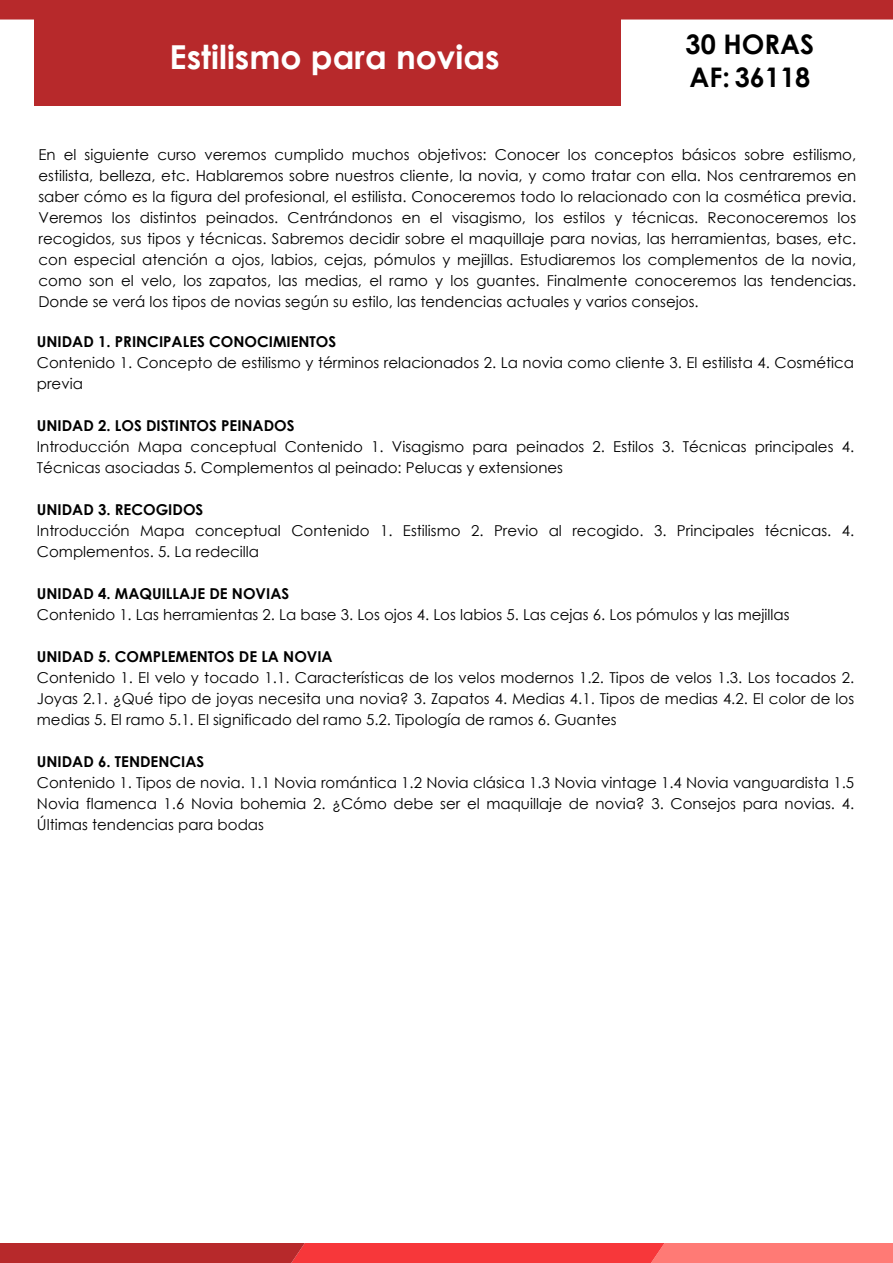
<style>
.page{position:relative;width:893px;height:1263px;background:#fff}
.page>*{position:absolute;margin:0;border:0;box-sizing:border-box;transform-origin:0 0}
.t1{font:700 33px "Century Gothic";color:#fff}
.t2{font:700 27px/32.4px "Century Gothic";color:#000}
.t3{font:15px/21px "Century Gothic";color:#000;text-align:justify}
.t4{font:700 15px "Century Gothic";color:#000}
</style>
<div class="page">
<div style="left:0;top:0;width:893px;height:20px;background:#b7292b"></div>
<div style="left:34px;top:0;width:586px;height:106px;background:#b7292b"></div>
<svg style="left:0;top:1244px;width:893px;height:19px;background:#e34444"></svg>
<h1 class="t1" style="left:170px;top:32px;width:331px">Estilismo para novias</h1>
<h2 class="t2" style="left:686px;top:27px;width:130px">30 HORAS<br>AF: 36118</h2>
<p class="t3" style="left:38px;top:143px;width:819px">En el siguiente curso veremos cumplido muchos objetivos: Conocer los conceptos básicos sobre estilismo, estilista, belleza, etc. Hablaremos sobre nuestros cliente, la novia, y como tratar con ella. Nos centraremos en saber cómo es la figura del profesional, el estilista. Conoceremos todo lo relacionado con la cosmética previa.<br>Veremos los distintos peinados. Centrándonos en el visagismo, los estilos y técnicas. Reconoceremos los recogidos, sus tipos y técnicas. Sabremos decidir sobre el maquillaje para novias, las herramientas, bases, etc. con especial atención a ojos, labios, cejas, pómulos y mejillas. Estudiaremos los complementos de la novia, como son el velo, los zapatos, las medias, el ramo y los guantes. Finalmente conoceremos las tendencias.<br>Donde se verá los tipos de novias según su estilo, las tendencias actuales y varios consejos.</p>
<p class="t4" style="left:37px;top:330px;width:301px">UNIDAD 1. PRINCIPALES CONOCIMIENTOS</p>
<p class="t3" style="left:37px;top:351px;width:819px">Contenido 1. Concepto de estilismo y términos relacionados 2. La novia como cliente 3. El estilista 4. Cosmética previa</p>
<p class="t4" style="left:37px;top:414px;width:259px">UNIDAD 2. LOS DISTINTOS PEINADOS</p>
<p class="t3" style="left:37px;top:435px;width:819px">Introducción Mapa conceptual Contenido 1. Visagismo para peinados 2. Estilos 3. Técnicas principales 4.<br>Técnicas asociadas 5. Complementos al peinado: Pelucas y extensiones</p>
<p class="t4" style="left:37px;top:498px;width:168px">UNIDAD 3. RECOGIDOS</p>
<p class="t3" style="left:37px;top:519px;width:819px">Introducción Mapa conceptual Contenido 1. Estilismo 2. Previo al recogido. 3. Principales técnicas. 4.<br>Complementos. 5. La redecilla</p>
<p class="t4" style="left:37px;top:582px;width:254px">UNIDAD 4. MAQUILLAJE DE NOVIAS</p>
<p class="t3" style="left:37px;top:603px;width:754px">Contenido 1. Las herramientas 2. La base 3. Los ojos 4. Los labios 5. Las cejas 6. Los pómulos y las mejillas</p>
<p class="t4" style="left:37px;top:645px;width:297px">UNIDAD 5. COMPLEMENTOS DE LA NOVIA</p>
<p class="t3" style="left:37px;top:666px;width:819px">Contenido 1. El velo y tocado 1.1. Características de los velos modernos 1.2. Tipos de velos 1.3. Los tocados 2.<br>Joyas 2.1. ¿Qué tipo de joyas necesita una novia? 3. Zapatos 4. Medias 4.1. Tipos de medias 4.2. El color de los medias 5. El ramo 5.1. El significado del ramo 5.2. Tipología de ramos 6. Guantes</p>
<p class="t4" style="left:37px;top:750px;width:169px">UNIDAD 6. TENDENCIAS</p>
<p class="t3" style="left:37px;top:771px;width:819px">Contenido 1. Tipos de novia. 1.1 Novia romántica 1.2 Novia clásica 1.3 Novia vintage 1.4 Novia vanguardista 1.5<br>Novia flamenca 1.6 Novia bohemia 2. ¿Cómo debe ser el maquillaje de novia? 3. Consejos para novias. 4.<br>Últimas tendencias para bodas</p>
</div>
